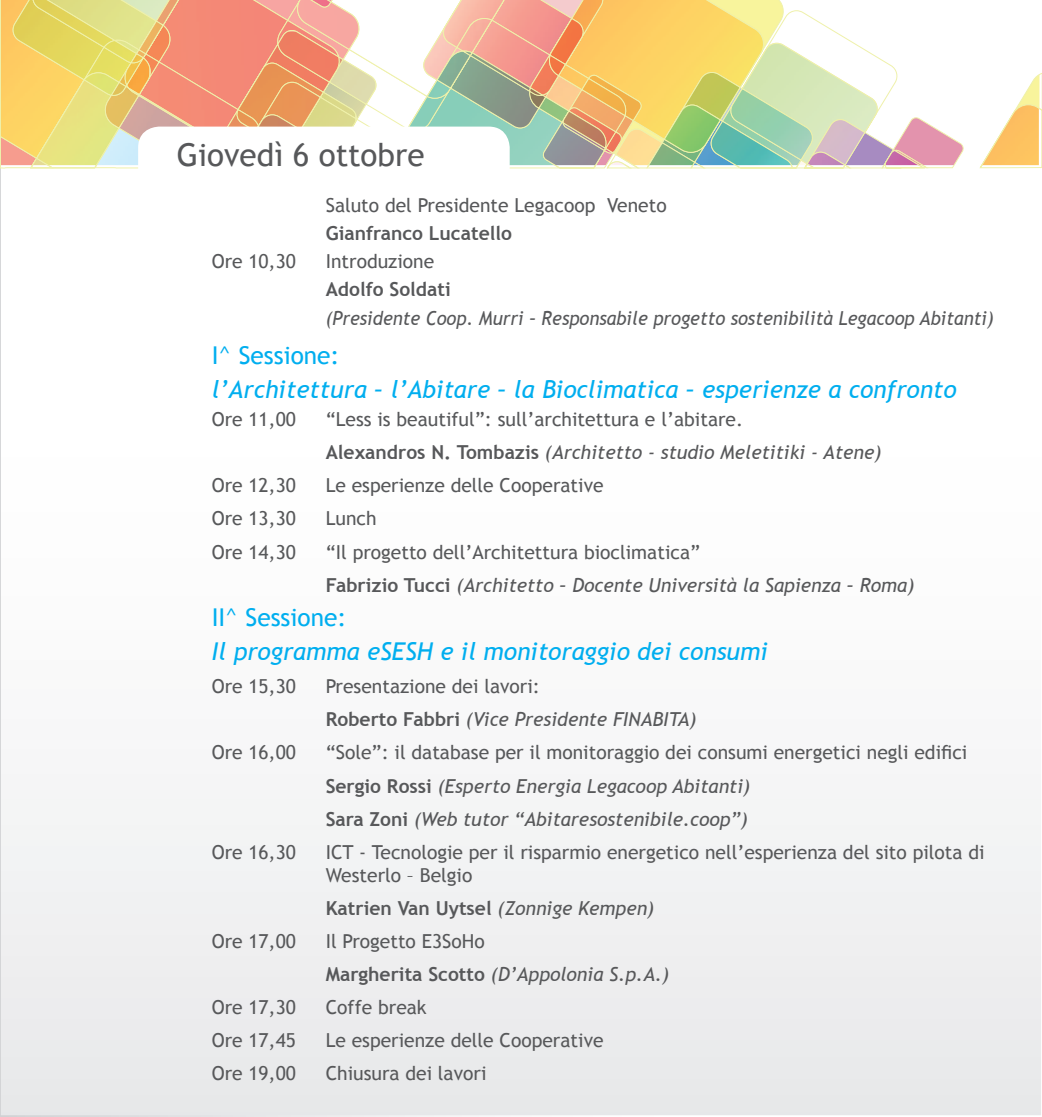
<style>
.page{position:relative;width:1042px;height:1117px;background:#fff}
.page>*{position:absolute;margin:0;border:0;box-sizing:border-box;transform-origin:0 0}
.t1{font:31.5px "Trebuchet MS";color:#57585a}
.t2{font:italic 24.5px "Trebuchet MS";color:#00aeef}
.t3{font:24.5px "Trebuchet MS";color:#00aeef}
.t4{font:19.25px/33.1px "Trebuchet MS";color:#57585a}
.t5{font:italic 19.25px/33.1px "Trebuchet MS";color:#57585a}
.t6{font:italic 19.25px "Trebuchet MS";color:#57585a;scale:.95 1}
.t7{font:700 19.25px "Trebuchet MS";color:#57585a}
.s1{font-weight:700}
.s2{font-style:italic}
.s3{font-style:normal}
.s4{font-weight:700;font-style:normal}
.s5{font-weight:400;font-style:italic}
</style>
<div class="page">
<div style="left:0;top:37px;width:1042px;height:1078px;background:linear-gradient(to bottom,#fff,#ecedee)"></div>
<svg style="left:979px;top:73px;width:63px;height:95px"></svg>
<svg style="left:0;top:0;width:964px;height:181px"></svg>
<div style="left:138px;top:126px;width:372px;height:65px;background:#fff;border-radius:21px"></div>
<h1 class="t1" style="left:177px;top:136px;width:249px">Giovedì 6 ottobre</h1>
<p class="t4" style="left:326px;top:189px;width:342px">Saluto del Presidente Legacoop Veneto</p>
<p class="t7" style="left:326px;top:221px;width:188px">Gianfranco Lucatello</p>
<p class="t4" style="left:212px;top:245px;width:86px">Ore 10,30</p>
<p class="t4" style="left:326px;top:245px;width:110px">Introduzione</p>
<p class="t7" style="left:326px;top:277px;width:126px">Adolfo Soldati</p>
<p class="t6" style="left:326px;top:306px;width:704px">(Presidente Coop. Murri – Responsabile progetto sostenibilità Legacoop Abitanti)</p>
<p class="t3" style="left:212px;top:341px;width:129px">I^ Sessione:</p>
<p class="t2" style="left:212px;top:375px;width:746px">l’Architettura – l’Abitare – la Bioclimatica – esperienze a confronto</p>
<p class="t4" style="left:212px;top:403px;width:86px">Ore 11,00</p>
<p class="t4" style="left:326px;top:403px;width:557px">“Less is beautiful”: sull’architettura e l’abitare.<br><span class="s1">Alexandros N. Tombazis</span> <span class="s2">(Architetto - studio Meletitiki - Atene)</span></p>
<p class="t4" style="left:212px;top:469px;width:86px">Ore 12,30</p>
<p class="t4" style="left:326px;top:469px;width:279px">Le esperienze delle Cooperative</p>
<p class="t4" style="left:212px;top:502px;width:86px">Ore 13,30</p>
<p class="t4" style="left:326px;top:502px;width:52px">Lunch</p>
<p class="t4" style="left:212px;top:535px;width:86px">Ore 14,30</p>
<p class="t5" style="left:326px;top:535px;width:590px"><span class="s3">“Il progetto dell’Architettura bioclimatica”<br></span><span class="s4">Fabrizio Tucci</span> (Architetto – Docente Università la Sapienza – Roma)</p>
<p class="t3" style="left:212px;top:602px;width:136px">II^ Sessione:</p>
<p class="t2" style="left:212px;top:637px;width:558px">Il programma eSESH e il monitoraggio dei consumi</p>
<p class="t4" style="left:212px;top:670px;width:86px">Ore 15,30</p>
<p class="t5" style="left:326px;top:670px;width:372px"><span class="s3">Presentazione dei lavori:<br></span><span class="s4">Roberto Fabbri</span> (Vice Presidente FINABITA)</p>
<p class="t4" style="left:212px;top:736px;width:86px">Ore 16,00</p>
<p class="t5" style="left:326px;top:736px;width:643px"><span class="s3">“Sole”: il database per il monitoraggio dei consumi energetici negli edifici<br></span><span class="s4">Sergio Rossi</span> (Esperto Energia Legacoop Abitanti)<br><span class="s4">Sara Zoni</span> (Web tutor “Abitaresostenibile.coop”)</p>
<p class="t4" style="left:212px;top:835px;width:86px">Ore 16,30</p>
<p class="t4" style="left:326px;top:840px;width:660px;line-height:23.1px">ICT - Tecnologie per il risparmio energetico nell’esperienza del sito pilota di<br>Westerlo – Belgio</p>
<p class="t7" style="left:326px;top:895px;width:330px">Katrien Van Uytsel <span class="s5">(Zonnige Kempen)</span></p>
<p class="t4" style="left:212px;top:924px;width:86px">Ore 17,00</p>
<p class="t5" style="left:326px;top:924px;width:345px"><span class="s3">Il Progetto E3SoHo<br></span><span class="s4">Margherita Scotto</span> (D’Appolonia S.p.A.)</p>
<p class="t4" style="left:212px;top:990px;width:86px">Ore 17,30</p>
<p class="t4" style="left:326px;top:990px;width:102px">Coffe break</p>
<p class="t4" style="left:212px;top:1023px;width:86px">Ore 17,45</p>
<p class="t4" style="left:326px;top:1023px;width:279px">Le esperienze delle Cooperative</p>
<p class="t4" style="left:212px;top:1056px;width:86px">Ore 19,00</p>
<p class="t4" style="left:326px;top:1056px;width:162px">Chiusura dei lavori</p>
</div>
